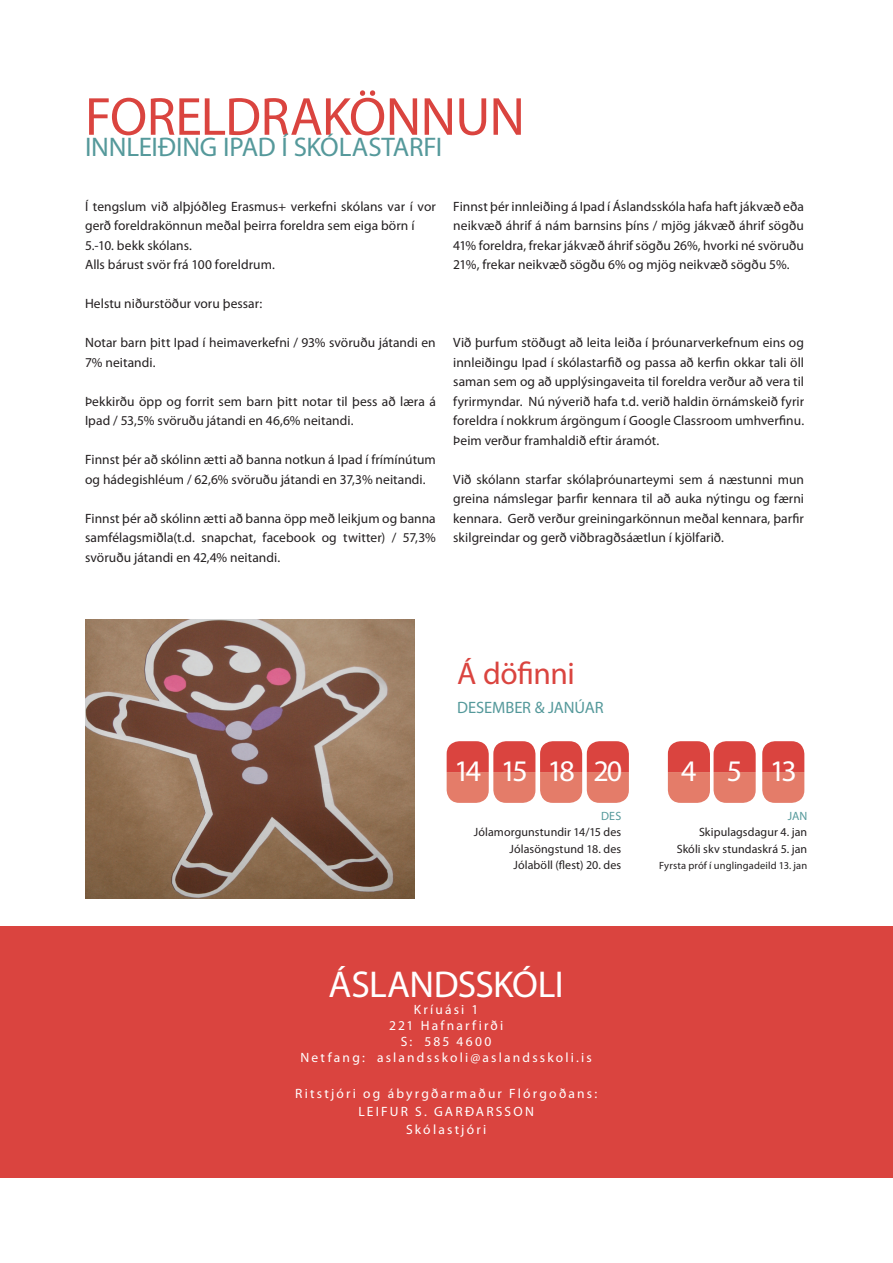
<style>
.page{position:relative;width:893px;height:1263px;background:#fff}
.page>*{position:absolute;margin:0;border:0;box-sizing:border-box;transform-origin:0 0}
.t1{font:54px "Myriad Pro";letter-spacing:-.015em;color:#da443f}
.t2{font:37.5px "Myriad Pro";letter-spacing:-.015em;color:#fff}
.t3{font:31.5px "Myriad Pro";letter-spacing:-.01em;color:#da443f}
.t4{font:30px "Myriad Pro";letter-spacing:-.12em;color:#fff}
.t5{font:27px "Myriad Pro";letter-spacing:-.01em;color:#55999b}
.t6{font:16.5px "Myriad Pro";letter-spacing:-.01em;color:#55999b}
.t7{font:13.5px/19.5px "Myriad Pro";letter-spacing:.005em;color:#231f20}
.t8{font:13.5px/16.2px "Myriad Pro";letter-spacing:.16em;color:#fff;text-align:center}
.t9{font:12px/16.5px "Myriad Pro";letter-spacing:.005em;color:#231f20;text-align:right}
.t10{font:12px "Myriad Pro";letter-spacing:.01em;color:#55999b}
.t11{font:10.5px "Myriad Pro";letter-spacing:.01em;color:#231f20}
</style>
<div class="page">
<div style="left:0;top:926px;width:893px;height:252px;background:#da443f"></div>
<svg style="left:762px;top:741px;width:42px;height:62px;background:#e0695e"></svg>
<svg style="left:668px;top:741px;width:88px;height:62px;background:#e26f64"></svg>
<img style="left:85px;top:619px;width:330px;height:279px">
<svg style="left:447px;top:741px;width:182px;height:62px;background:#e37469"></svg>
<h1 class="t1" style="left:85px;top:83px;width:441px">FORELDRAKÖNNUN</h1>
<h3 class="t5" style="left:85px;top:130px;width:359px">INNLEIÐING IPAD Í SKÓLASTARFI</h3>
<p class="t7" style="left:85px;top:196px;width:352px">Í tengslum við alþjóðleg Erasmus+ verkefni skólans var í vor gerð foreldrakönnun meðal þeirra foreldra sem eiga börn í 5.-10. bekk skólans.<br>Alls bárust svör frá 100 foreldrum.</p>
<p class="t7" style="left:85px;top:294px;width:179px">Helstu niðurstöður voru þessar:</p>
<p class="t7" style="left:85px;top:333px;width:352px">Notar barn þitt Ipad í heimaverkefni / 93% svöruðu játandi en<br>7% neitandi.</p>
<p class="t7" style="left:85px;top:391px;width:352px">Þekkirðu öpp og forrit sem barn þitt notar til þess að læra á<br>Ipad / 53,5% svöruðu játandi en 46,6% neitandi.</p>
<p class="t7" style="left:85px;top:450px;width:352px">Finnst þér að skólinn ætti að banna notkun á Ipad í frímínútum og hádegishléum / 62,6% svöruðu játandi en 37,3% neitandi.</p>
<p class="t7" style="left:85px;top:508px;width:352px;text-align:justify">Finnst þér að skólinn ætti að banna öpp með leikjum og banna samfélagsmiðla(t.d. snapchat, facebook og twitter) / 57,3% svöruðu játandi en 42,4% neitandi.</p>
<p class="t7" style="left:453px;top:196px;width:352px;text-align:justify">Finnst þér innleiðing á Ipad í Áslandsskóla hafa haft jákvæð eða neikvæð áhrif á nám barnsins þíns / mjög jákvæð áhrif sögðu 41% foreldra, frekar jákvæð áhrif sögðu 26%, hvorki né svöruðu 21%, frekar neikvæð sögðu 6% og mjög neikvæð sögðu 5%.</p>
<p class="t7" style="left:453px;top:333px;width:352px;text-align:justify">Við þurfum stöðugt að leita leiða í þróunarverkefnum eins og innleiðingu Ipad í skólastarfið og passa að kerfin okkar tali öll saman sem og að upplýsingaveita til foreldra verður að vera til fyrirmyndar. Nú nýverið hafa t.d. verið haldin örnámskeið fyrir foreldra í nokkrum árgöngum í Google Classroom umhverfinu.<br>Þeim verður framhaldið eftir áramót.</p>
<p class="t7" style="left:453px;top:469px;width:352px;text-align:justify">Við skólann starfar skólaþróunarteymi sem á næstunni mun greina námslegar þarfir kennara til að auka nýtingu og færni kennara. Gerð verður greiningarkönnun meðal kennara, þarfir skilgreindar og gerð viðbragðsáætlun í kjölfarið.</p>
<h3 class="t3" style="left:457px;top:654px;width:119px">Á döfinni</h3>
<p class="t6" style="left:457px;top:698px;width:148px">DESEMBER &amp; JANÚAR</p>
<h3 class="t4" style="left:454px;top:752px;width:122px">14 15 18</h3>
<h3 class="t4" style="left:593px;top:752px;width:30px">20</h3>
<h3 class="t4" style="left:681px;top:752px;width:17px">4</h3>
<h3 class="t4" style="left:727px;top:752px;width:71px">5 13</h3>
<p class="t10" style="left:601px;top:808px;width:22px">DES</p>
<p class="t9" style="left:474px;top:824px;width:149px">Jólamorgunstundir 14/15 des<br>Jólasöngstund 18. des<br>Jólaböll (flest) 20. des</p>
<p class="t10" style="left:788px;top:808px;width:21px">JAN</p>
<p class="t9" style="left:677px;top:824px;width:132px">Skipulagsdagur 4. jan<br>Skóli skv stundaskrá 5. jan</p>
<p class="t11" style="left:659px;top:859px;width:150px">Fyrsta próf í unglingadeild 13. jan</p>
<h2 class="t2" style="left:328px;top:962px;width:237px">ÁSLANDSSKÓLI</h2>
<p class="t8" style="left:300px;top:1001px;width:293px">Kríuási 1<br>221 Hafnarfirði<br>S: 585 4600<br>Netfang: aslandsskoli@aslandsskoli.is</p>
<p class="t8" style="left:295px;top:1084px;width:303px;line-height:18px">Ritstjóri og ábyrgðarmaður Flórgoðans:<br>LEIFUR S. GARÐARSSON<br>Skólastjóri</p>
</div>
